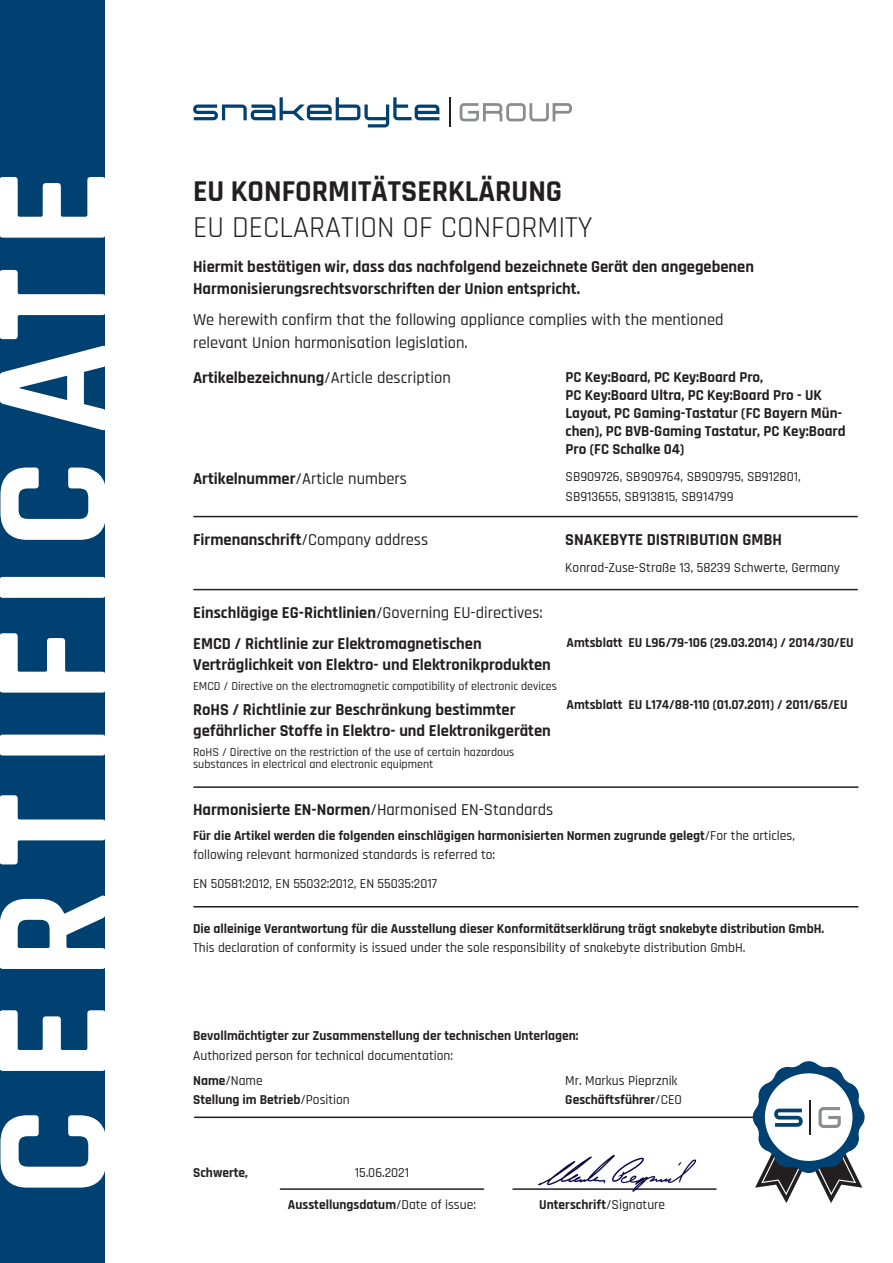
<style>
.page{position:relative;width:893px;height:1263px;background:#fff}
.page>*{position:absolute;margin:0;border:0;box-sizing:border-box;transform-origin:0 0}
.Headline{font:700 164.7px "Rajdhani";letter-spacing:.13em;color:#fff}
.Headline-2{font:30px "Rajdhani";color:#231f20}
.Headline-3{font:700 30px "Rajdhani";color:#231f20}
.Highlight{font:700 16.5px/22.5px "Rajdhani";color:#231f20}
.Highlight-2{font:500 16.5px/22.5px "Rajdhani";color:#231f20}
.Highlight-3{font:700 15px/18px "Rajdhani";color:#231f20}
.Copy{font:700 13.5px/19.5px "Rajdhani";color:#231f20}
.Copy-2{font:500 13.5px/19.5px "Rajdhani";color:#231f20}
.Highlight-4{font:500 12px/12px "Rajdhani";color:#231f20}
.s1{font-weight:700}
.s2{font-weight:500}
</style>
<div class="page">
<div style="left:0;top:0;width:104px;height:1263px;background:#004171"></div>
<hr style="left:194px;top:516px;width:663px;height:1px;background:#231f20">
<hr style="left:194px;top:589px;width:663px;height:1px;background:#231f20">
<hr style="left:194px;top:786px;width:664px;height:2px;background:#231f20">
<hr style="left:194px;top:906px;width:664px;height:1px;background:#231f20">
<hr style="left:195px;top:1116px;width:663px;height:2px;background:#231f20">
<hr style="left:513px;top:1188px;width:203px;height:2px;background:#231f20">
<hr style="left:280px;top:1188px;width:203px;height:2px;background:#231f20">
<svg style="left:193px;top:97px;width:246px;height:30px"></svg>
<svg style="left:460px;top:103px;width:112px;height:18px"></svg>
<hr style="left:449px;top:97px;width:2px;height:30px;background:#231f20">
<svg style="left:753px;top:1061px;width:112px;height:142px"></svg>
<hr style="left:809px;top:1100px;width:2px;height:35px;background:#231f20">
<img style="left:529px;top:1155px;width:176px;height:37px">
<p class="Headline" style="left:-48px;top:1197px;width:1029px;rotate:-90deg">CERTIFICATE</p>
<p class="Headline-3" style="left:193px;top:173px;width:371px">EU KONFORMITÄTSERKLÄRUNG</p>
<p class="Headline-2" style="left:193px;top:211px;width:401px">EU DECLARATION OF CONFORMITY</p>
<p class="Highlight" style="left:193px;top:256px;width:562px">Hiermit bestätigen wir, dass das nachfolgend bezeichnete Gerät den angegebenen<br>Harmonisierungsrechtsvorschriften der Union entspricht.</p>
<p class="Highlight-2" style="left:193px;top:309px;width:532px">We herewith confirm that the following appliance complies with the mentioned relevant Union harmonisation legislation.</p>
<p class="Highlight-2" style="left:193px;top:367px;width:259px"><span class="s1">Artikelbezeichnung</span>/Article description</p>
<p class="Highlight-3" style="left:566px;top:369px;width:282px">PC Key:Board, PC Key:Board Pro,<br>PC Key:Board Ultra, PC Key:Board Pro - UK Layout, PC Gaming-Tastatur (FC Bayern Mün&shy;chen), PC BVB-Gaming Tastatur, PC Key:Board Pro (FC Schalke 04)</p>
<p class="Highlight-2" style="left:193px;top:468px;width:215px"><span class="s1">Artikelnummer</span>/Article numbers</p>
<p class="Copy-2" style="left:566px;top:468px;width:237px">SB909726, SB909764, SB909795, SB912801,<br>SB913655, SB913815, SB914799</p>
<p class="Highlight" style="left:193px;top:528px;width:237px">Firmenanschrift<span class="s2">/Company address</span></p>
<p class="Highlight" style="left:565px;top:528px;width:218px">SNAKEBYTE DISTRIBUTION GMBH</p>
<p class="Copy-2" style="left:565px;top:558px;width:276px">Konrad-Zuse-Straße 13, 58239 Schwerte, Germany</p>
<p class="Highlight" style="left:193px;top:601px;width:351px">Einschlägige EG-Richtlinien<span class="s2">/Governing EU-directives:</span></p>
<p class="Copy" style="left:567px;top:633px;width:289px">Amtsblatt EU L96/79-106 (29.03.2014) / 2014/30/EU</p>
<p class="Highlight" style="left:193px;top:633px;width:290px">EMCD / Richtlinie zur Elektromagnetischen</p>
<p class="Highlight" style="left:193px;top:653px;width:359px">Verträglichkeit von Elektro- und Elektronikprodukten</p>
<p class="Highlight-4" style="left:193px;top:681px;width:365px">EMCD / Directive on the electromagnetic compatibility of electronic devices</p>
<p class="Copy" style="left:567px;top:695px;width:282px">Amtsblatt EU L174/88-110 (01.07.2011) / 2011/65/EU</p>
<p class="Highlight" style="left:193px;top:699px;width:324px">RoHS / Richtlinie zur Beschränkung bestimmter</p>
<p class="Highlight" style="left:193px;top:720px;width:359px">gefährlicher Stoffe in Elektro- und Elektronikgeräten</p>
<p class="Highlight-4" style="left:193px;top:747px;width:323px">RoHS / Directive on the restriction of the use of certain hazardous substances in electrical and electronic equipment</p>
<p class="Highlight-2" style="left:193px;top:799px;width:362px"><span class="s1">Harmonisierte EN-Normen</span>/Harmonised EN-Standards</p>
<p class="Copy" style="left:193px;top:826px;width:603px">Für die Artikel werden die folgenden einschlägigen harmonisierten Normen zugrunde gelegt<span class="s2">/For the articles, following relevant harmonized standards is referred to:</span></p>
<p class="Copy-2" style="left:193px;top:875px;width:245px">EN 50581:2012, EN 55032:2012, EN 55035:2017</p>
<p class="Copy" style="left:193px;top:919px;width:633px">Die alleinige Verantwortung für die Ausstellung dieser Konformitätserklärung trägt snakebyte distribution GmbH.<br><span class="s2">This declaration of conformity is issued under the sole responsibility of snakebyte distribution GmbH.</span></p>
<p class="Copy" style="left:193px;top:1026px;width:387px">Bevollmächtigter zur Zusammenstellung der technischen Unterlagen:</p>
<p class="Copy-2" style="left:193px;top:1046px;width:261px">Authorized person for technical documentation:</p>
<p class="Copy-2" style="left:193px;top:1071px;width:71px"><span class="s1">Name</span>/Name</p>
<p class="Copy-2" style="left:565px;top:1071px;width:114px">Mr. Markus Pieprznik</p>
<p class="Copy" style="left:193px;top:1090px;width:158px">Stellung im Betrieb<span class="s2">/Position</span></p>
<p class="Copy" style="left:565px;top:1090px;width:118px">Geschäftsführer<span class="s2">/CEO</span></p>
<p class="Copy" style="left:193px;top:1163px;width:56px">Schwerte,</p>
<p class="Copy-2" style="left:355px;top:1163px;width:56px">15.06.2021</p>
<p class="Copy" style="left:288px;top:1195px;width:190px">Ausstellungsdatum<span class="s2">/Date of issue:</span></p>
<p class="Copy" style="left:539px;top:1195px;width:128px">Unterschrift<span class="s2">/Signature</span></p>
</div>
